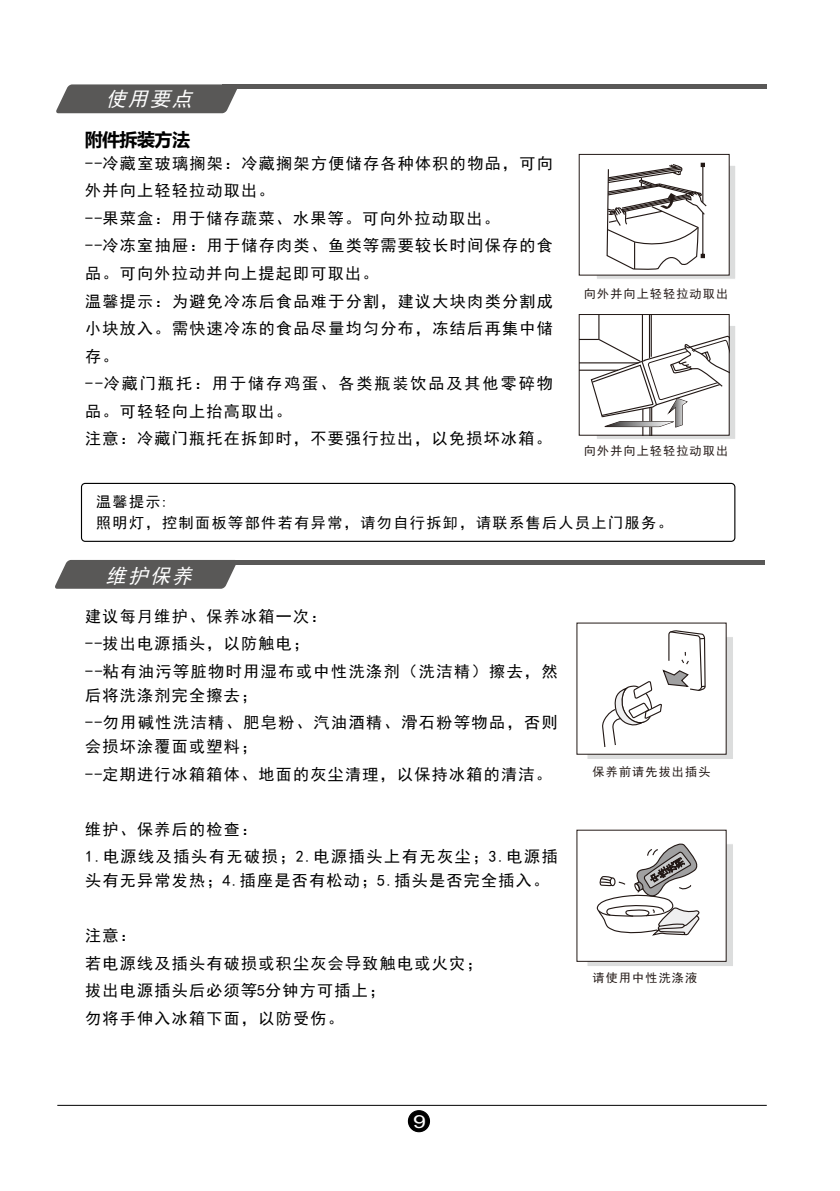
<style>
.page{position:relative;width:840px;height:1191px;background:#fff}
.page>*{position:absolute;margin:0;border:0;box-sizing:border-box;transform-origin:0 0}
.t1{font:italic 20px "Sim Hei";color:#fff}
.t2{font:700 18px "Microsoft Ya Hei";letter-spacing:-.03em;color:#000}
.t3{font:18px "Arial";color:#fff;scale:1.29 1}
.t4{font:16px/27.6px "Sim Hei";letter-spacing:.08em;color:#000}
.t5{font:16px/27.6px "Sim Hei";letter-spacing:.1em;color:#000}
.t6{font:15px/21px "Sim Hei";letter-spacing:.1em;color:#000}
.t7{font:12px "Sim Hei";letter-spacing:.1em;color:#231916}
</style>
<div class="page">
<hr style="left:57px;top:1105px;width:709px;height:1px;background:#000">
<div style="left:407px;top:1110px;width:23px;height:22px;background:#000;border:1px solid #000;border-radius:50%"></div>
<div style="left:222px;top:84px;width:543px;height:5px;background:#595857"></div>
<svg style="left:56px;top:84px;width:181px;height:29px;background:#656463"></svg>
<svg style="left:579px;top:314px;width:156px;height:125px"></svg>
<div style="left:578px;top:314px;width:151px;height:121px;border:1px solid #231916"></div>
<svg style="left:578px;top:154px;width:157px;height:125px"></svg>
<svg style="left:576px;top:482px;width:157px;height:484px"></svg>
<hr style="left:220px;top:560px;width:544px;height:4px;background:#595857">
<svg style="left:55px;top:560px;width:182px;height:29px;background:#646363"></svg>
<div style="left:81px;top:483px;width:654px;height:59px;border:1px solid #000;border-radius:4px"></div>
<p class="t1" style="left:106px;top:89px;width:93px">使用要点</p>
<p class="t2" style="left:85px;top:131px;width:107px">附件拆装方法</p>
<p class="t4" style="left:85px;top:149px;width:469px">--冷藏室玻璃搁架：冷藏搁架方便储存各种体积的物品，可向外并向上轻轻拉动取出。<br>--果菜盒：用于储存蔬菜、水果等。可向外拉动取出。<br>--冷冻室抽屉：用于储存肉类、鱼类等需要较长时间保存的食品。可向外拉动并向上提起即可取出。<br>温馨提示：为避免冷冻后食品难于分割，建议大块肉类分割成小块放入。需快速冷冻的食品尽量均匀分布，冻结后再集中储存。<br>--冷藏门瓶托：用于储存鸡蛋、各类瓶装饮品及其他零碎物品。可轻轻向上抬高取出。<br>注意：冷藏门瓶托在拆卸时，不要强行拉出，以免损坏冰箱。</p>
<p class="t7" style="left:583px;top:287px;width:146px">向外并向上轻轻拉动取出</p>
<p class="t7" style="left:583px;top:445px;width:146px">向外并向上轻轻拉动取出</p>
<p class="t6" style="left:96px;top:491px;width:577px">温馨提示:<br>照明灯，控制面板等部件若有异常，请勿自行拆卸，请联系售后人员上门服务。</p>
<p class="t1" style="left:106px;top:565px;width:93px">维护保养</p>
<p class="t4" style="left:85px;top:602px;width:474px">建议每月维护、保养冰箱一次：<br>--拔出电源插头，以防触电；<br>--粘有油污等脏物时用湿布或中性洗涤剂（洗洁精）擦去，然</p>
<p class="t4" style="left:85px;top:681px;width:474px">后将洗涤剂完全擦去；<br>--勿用碱性洗洁精、肥皂粉、汽油酒精、滑石粉等物品，否则</p>
<p class="t4" style="left:85px;top:732px;width:468px">会损坏涂覆面或塑料；<br>--定期进行冰箱箱体、地面的灰尘清理，以保持冰箱的清洁。</p>
<p class="t5" style="left:85px;top:815px;width:474px">维护、保养后的检查：<br>1.电源线及插头有无破损；2.电源插头上有无灰尘；3.电源插</p>
<p class="t4" style="left:85px;top:866px;width:465px">头有无异常发热；4.插座是否有松动；5.插头是否完全插入。</p>
<p class="t4" style="left:85px;top:922px;width:398px">注意：<br>若电源线及插头有破损或积尘灰会导致触电或火灾；拔出电源插头后必须等5分钟方可插上；<br>勿将手伸入冰箱下面，以防受伤。</p>
<p class="t3" style="left:413px;top:1114px;width:12px">9</p>
<p class="t7" style="left:592px;top:765px;width:119px">保养前请先拔出插头</p>
<p class="t7" style="left:592px;top:972px;width:106px">请使用中性洗涤液</p>
</div>
